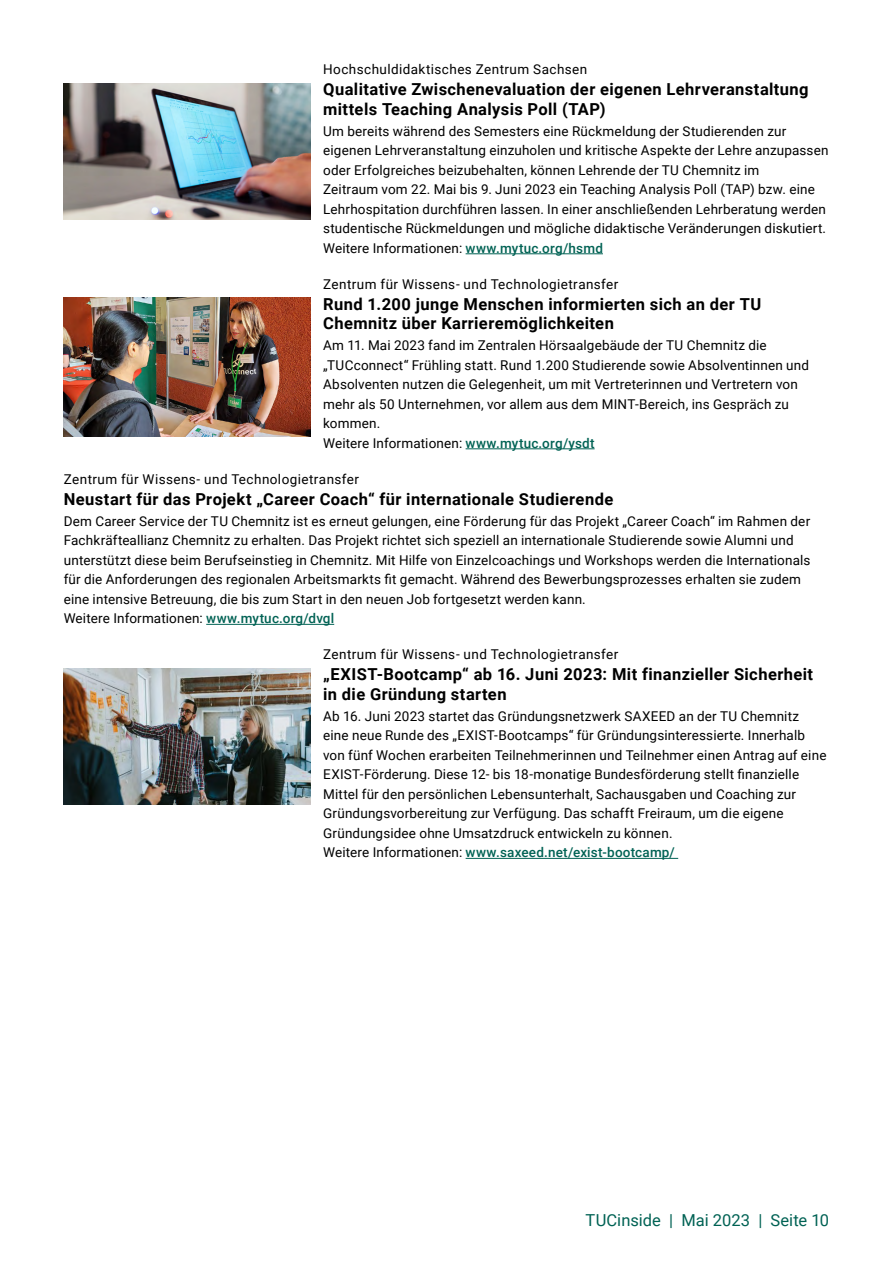
<style>
.page{position:relative;width:893px;height:1263px;background:#fff}
.page>*{position:absolute;margin:0;border:0;box-sizing:border-box;transform-origin:0 0}
.H3__Haupt-__Überschr{font:700 16.5px/19.5px "Roboto";letter-spacing:.025em;color:#000}
.t1{font:16.5px "Roboto";color:#006254}
.Fließtext_deutsch{font:13.5px/19.5px "Roboto";letter-spacing:.01em;color:#000}
.H2_Rubrik__Fakultät{font:13.5px "Roboto";letter-spacing:.03em;color:#000}
.Fließtext_deutsch-2{font:500 13.5px "Roboto";letter-spacing:.015em;color:#006254}
.s1{font-weight:500;color:#006254}
.s2{font-weight:400;color:#000}
</style>
<div class="page">
<hr style="left:206px;top:624px;width:128px;height:1px;background:#006254">
<hr style="left:466px;top:253px;width:137px;height:1px;background:#006254">
<hr style="left:466px;top:448px;width:129px;height:1px;background:#006254">
<hr style="left:466px;top:858px;width:212px;height:1px;background:#006254">
<img style="left:64px;top:83px;width:246px;height:137px">
<img style="left:64px;top:298px;width:246px;height:139px">
<img style="left:64px;top:668px;width:246px;height:137px">
<h2 class="H2_Rubrik__Fakultät" style="left:323px;top:60px;width:266px">Hochschuldidaktisches Zentrum Sachsen</h2>
<h3 class="H3__Haupt-__Überschr" style="left:323px;top:79px;width:487px">Qualitative Zwischenevaluation der eigenen Lehrveranstaltung mittels Teaching Analysis Poll (TAP)</h3>
<p class="Fließtext_deutsch" style="left:323px;top:121px;width:507px">Um bereits während des Semesters eine Rückmeldung der Studierenden zur eigenen Lehrveranstaltung einzuholen und kritische Aspekte der Lehre anzupassen oder Erfolgreiches beizubehalten, können Lehrende der TU Chemnitz im<br>Zeitraum vom 22. Mai bis 9. Juni 2023 ein Teaching Analysis Poll (TAP) bzw. eine Lehrhospitation durchführen lassen. In einer anschließenden Lehrberatung werden studentische Rückmeldungen und mögliche didaktische Veränderungen diskutiert.</p>
<p class="Fließtext_deutsch" style="left:323px;top:238px;width:281px">Weitere Informationen: <span class="s1">www.mytuc.org/hsmd</span></p>
<h2 class="H2_Rubrik__Fakultät" style="left:323px;top:275px;width:297px">Zentrum für Wissens- und Technologietransfer</h2>
<h3 class="H3__Haupt-__Überschr" style="left:323px;top:294px;width:440px">Rund 1.200 junge Menschen informierten sich an der TU<br>Chemnitz über Karrieremöglichkeiten</h3>
<p class="Fließtext_deutsch" style="left:323px;top:335px;width:487px">Am 11. Mai 2023 fand im Zentralen Hörsaalgebäude der TU Chemnitz die „TUCconnect“ Frühling statt. Rund 1.200 Studierende sowie Absolventinnen und Absolventen nutzen die Gelegenheit, um mit Vertreterinnen und Vertretern von mehr als 50 Unternehmen, vor allem aus dem MINT-Bereich, ins Gespräch zu kommen.</p>
<p class="Fließtext_deutsch" style="left:323px;top:433px;width:273px">Weitere Informationen: <span class="s1">www.mytuc.org/ysdt</span></p>
<h2 class="H2_Rubrik__Fakultät" style="left:64px;top:470px;width:297px">Zentrum für Wissens- und Technologietransfer</h2>
<h3 class="H3__Haupt-__Überschr" style="left:64px;top:489px;width:551px">Neustart für das Projekt „Career Coach“ für internationale Studierende</h3>
<p class="Fließtext_deutsch" style="left:64px;top:511px;width:748px">Dem Career Service der TU Chemnitz ist es erneut gelungen, eine Förderung für das Projekt „Career Coach“ im Rahmen der Fachkräfteallianz Chemnitz zu erhalten. Das Projekt richtet sich speziell an internationale Studierende sowie Alumni und unterstützt diese beim Berufseinstieg in Chemnitz. Mit Hilfe von Einzelcoachings und Workshops werden die Internationals für die Anforderungen des regionalen Arbeitsmarkts fit gemacht. Während des Bewerbungsprozesses erhalten sie zudem eine intensive Betreuung, die bis zum Start in den neuen Job fortgesetzt werden kann.</p>
<p class="Fließtext_deutsch" style="left:64px;top:608px;width:272px">Weitere Informationen: <span class="s1">www.mytuc.org/dvgl</span></p>
<h2 class="H2_Rubrik__Fakultät" style="left:323px;top:645px;width:297px">Zentrum für Wissens- und Technologietransfer</h2>
<h3 class="H3__Haupt-__Überschr" style="left:323px;top:664px;width:491px">„EXIST-Bootcamp“ ab 16. Juni 2023: Mit finanzieller Sicherheit in die Gründung starten</h3>
<p class="Fließtext_deutsch" style="left:323px;top:706px;width:505px">Ab 16. Juni 2023 startet das Gründungsnetzwerk SAXEED an der TU Chemnitz eine neue Runde des „EXIST-Bootcamps“ für Gründungsinteressierte. Innerhalb von fünf Wochen erarbeiten Teilnehmerinnen und Teilnehmer einen Antrag auf eine EXIST-Förderung. Diese 12- bis 18-monatige Bundesförderung stellt finanzielle Mittel für den persönlichen Lebensunterhalt, Sachausgaben und Coaching zur Gründungsvorbereitung zur Verfügung. Das schafft Freiraum, um die eigene Gründungsidee ohne Umsatzdruck entwickeln zu können.</p>
<p class="Fließtext_deutsch-2" style="left:323px;top:843px;width:353px"><span class="s2">Weitere Informationen:</span> www.saxeed.net/exist-bootcamp/</p>
<p class="t1" style="left:586px;top:1209px;width:245px">TUCinside | Mai 2023 | Seite 10</p>
</div>
